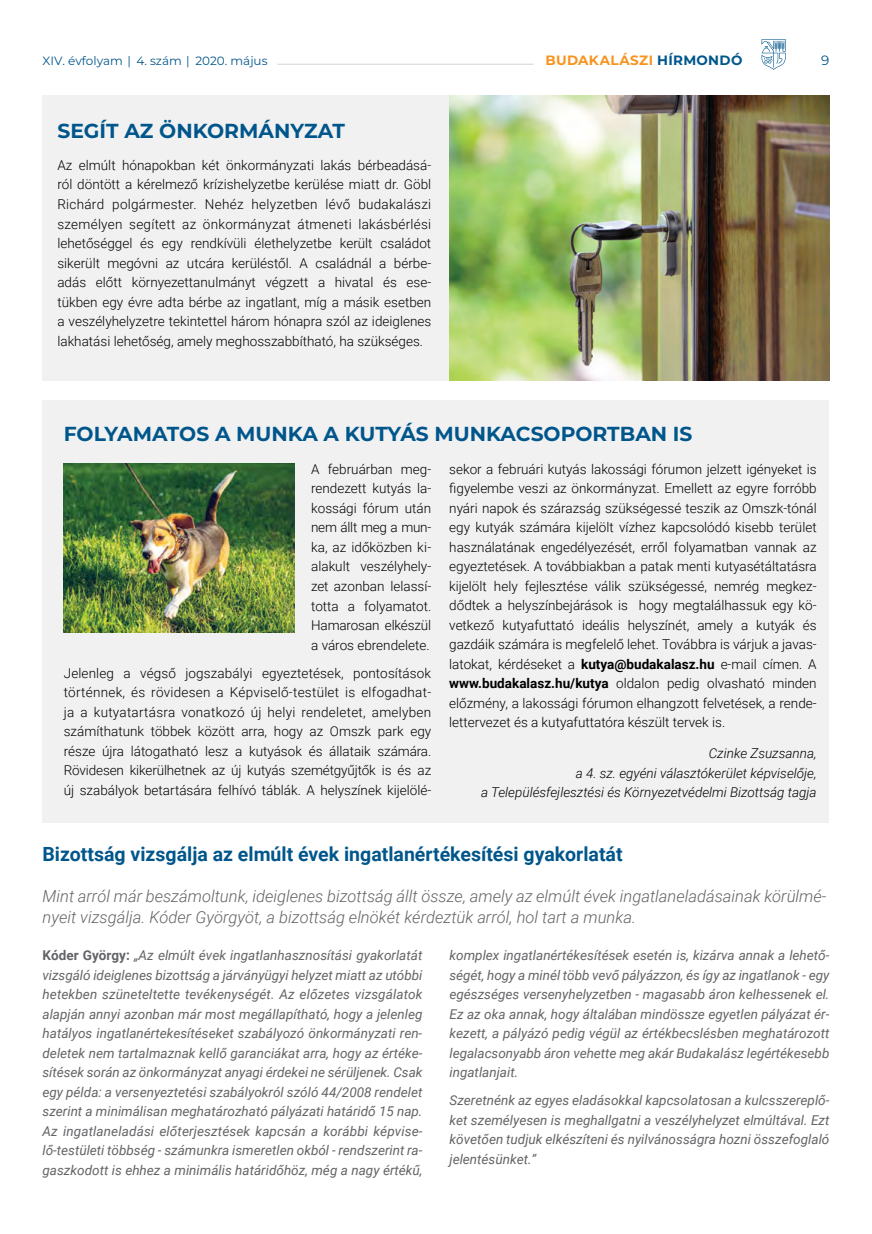
<style>
.page{position:relative;width:872px;height:1234px;background:#fff}
.page>*{position:absolute;margin:0;border:0;box-sizing:border-box;transform-origin:0 0}
.t1{font:700 20.25px "Montserrat";color:#00568b}
.t2{font:700 19.5px "Roboto";color:#00568b}
.t3{font:italic 300 16.5px/21px "Roboto";color:#636466}
.t4{font:300 13.5px/19.5px "Roboto";color:#000;text-align:justify}
.t5{font:italic 13.5px/19.5px "Roboto";color:#636466;text-align:justify}
.t6{font:italic 300 13.5px/19.5px "Roboto";color:#000;text-align:right}
.t7{font:700 13.5px "Montserrat";letter-spacing:.025em;color:#f7941e}
.t8{font:13.5px "Montserrat";color:#00568b}
.t9{font:12px "Montserrat";color:#00568b}
.s1{color:#00568b}
.s2{font-weight:700}
.s3{font-weight:700;font-style:normal}
</style>
<div class="page">
<hr style="left:277px;top:64px;width:256px;height:1px;background:#d1d3d4">
<svg style="left:761px;top:39px;width:25px;height:31px"></svg>
<div style="left:43px;top:96px;width:786px;height:285px;background:#f1f1f2"></div>
<img style="left:449px;top:96px;width:380px;height:285px">
<div style="left:43px;top:400px;width:786px;height:422px;background:#f1f1f2"></div>
<img style="left:64px;top:463px;width:230px;height:169px">
<p class="t9" style="left:43px;top:52px;width:226px">XIV. évfolyam | 4. szám | 2020. május</p>
<p class="t7" style="left:545px;top:50px;width:198px">BUDAKALÁSZI <span class="s1">HÍRMONDÓ</span></p>
<p class="t8" style="left:821px;top:51px;width:10px">9</p>
<h1 class="t1" style="left:57px;top:116px;width:289px">SEGÍT AZ ÖNKORMÁNYZAT</h1>
<p class="t4" style="left:57px;top:155px;width:375px">Az elmúlt hónapokban két önkormányzati lakás bérbeadásá&shy;ról döntött a kérelmező krízishelyzetbe kerülése miatt dr. Göbl Richárd polgármester. Nehéz helyzetben lévő budakalászi személyen segített az önkormányzat átmeneti lakásbérlési lehetőséggel és egy rendkívüli élethelyzetbe került családot sikerült megóvni az utcára kerüléstől. A családnál a bérbe&shy;adás előtt környezettanulmányt végzett a hivatal és ese&shy;tükben egy évre adta bérbe az ingatlant, míg a másik esetben a veszélyhelyzetre tekintettel három hónapra szól az ideiglenes lakhatási lehetőség, amely meghosszabbítható, ha szükséges.</p>
<h1 class="t1" style="left:64px;top:419px;width:630px">FOLYAMATOS A MUNKA A KUTYÁS MUNKACSOPORTBAN IS</h1>
<p class="t4" style="left:311px;top:459px;width:122px;text-align:left">A februárban meg&shy;rendezett kutyás la&shy;kossági fórum után nem állt meg a mun&shy;ka, az időközben ki--- alakult veszélyhely&shy;zet azonban lelassí&shy;totta a folyamatot.<br>Hamarosan elkészül a város ebrendelete.</p>
<p class="t4" style="left:64px;top:662px;width:369px">Jelenleg a végső jogszabályi egyeztetések, pontosítások történnek, és rövidesen a Képviselő-testület is elfogadhat&shy;ja a kutyatartásra vonatkozó új helyi rendeletet, amelyben számíthatunk többek között arra, hogy az Omszk park egy része újra látogatható lesz a kutyások és állataik számára.<br>Rövidesen kikerülhetnek az új kutyás szemétgyűjtők is és az új szabályok betartására felhívó táblák. A helyszínek kijelölé-</p>
<p class="t4" style="left:449px;top:458px;width:369px">sekor a februári kutyás lakossági fórumon jelzett igényeket is figyelembe veszi az önkormányzat. Emellett az egyre forróbb nyári napok és szárazság szükségessé teszik az Omszk-tónál egy kutyák számára kijelölt vízhez kapcsolódó kisebb terület használatának engedélyezését, erről folyamatban vannak az egyeztetések. A továbbiakban a patak menti kutyasétáltatásra kijelölt hely fejlesztése válik szükségessé, nemrég megkez&shy;dődtek a helyszínbejárások is hogy megtalálhassuk egy kö&shy;vetkező kutyafuttató ideális helyszínét, amely a kutyák és gazdáik számára is megfelelő lehet. Továbbra is várjuk a javas&shy;latokat, kérdéseket a <span class="s2">kutya@budakalasz.hu</span> e-mail címen. A <span class="s2">www.budakalasz.hu/kutya</span> oldalon pedig olvasható minden előzmény, a lakossági fórumon elhangzott felvetések, a rende&shy;lettervezet és a kutyafuttatóra készült tervek is.</p>
<p class="t6" style="left:481px;top:742px;width:337px">Czinke Zsuzsanna,<br>a 4. sz. egyéni választókerület képviselője,<br>a Településfejlesztési és Környezetvédelmi Bizottság tagja</p>
<h2 class="t2" style="left:43px;top:840px;width:581px">Bizottság vizsgálja az elmúlt évek ingatlanértékesítési gyakorlatát</h2>
<p class="t3" style="left:43px;top:884px;width:785px">Mint arról már beszámoltunk, ideiglenes bizottság állt össze, amely az elmúlt évek ingatlaneladásainak körülmé&shy;nyeit vizsgálja. Kóder Györgyöt, a bizottság elnökét kérdeztük arról, hol tart a munka.</p>
<p class="t5" style="left:43px;top:944px;width:381px"><span class="s3">Kóder György:</span> „Az elmúlt évek ingatlanhasznosítási gyakorlatát vizsgáló ideiglenes bizottság a járványügyi helyzet miatt az utóbbi hetekben szüneteltette tevékenységét. Az előzetes vizsgálatok alapján annyi azonban már most megállapítható, hogy a jelenleg hatályos ingatlanértekesítéseket szabályozó önkormányzati ren&shy;deletek nem tartalmaznak kellő garanciákat arra, hogy az értéke&shy;sítések során az önkormányzat anyagi érdekei ne sérüljenek. Csak egy példa: a versenyeztetési szabályokról szóló 44/2008 rendelet szerint a minimálisan meghatározható pályázati határidő 15 nap.<br>Az ingatlaneladási előterjesztések kapcsán a korábbi képvise&shy;lő-testületi többség - számunkra ismeretlen okból - rendszerint ra&shy;gaszkodott is ehhez a minimális határidőhöz, még a nagy értékű,</p>
<p class="t5" style="left:449px;top:944px;width:381px">komplex ingatlanértékesítések esetén is, kizárva annak a lehető&shy;ségét, hogy a minél több vevő pályázzon, és így az ingatlanok - egy egészséges versenyhelyzetben - magasabb áron kelhessenek el.<br>Ez az oka annak, hogy általában mindössze egyetlen pályázat ér&shy;kezett, a pályázó pedig végül az értékbecslésben meghatározott legalacsonyabb áron vehette meg akár Budakalász legértékesebb ingatlanjait.</p>
<p class="t5" style="left:449px;top:1089px;width:381px">Szeretnénk az egyes eladásokkal kapcsolatosan a kulcsszereplő&shy;ket személyesen is meghallgatni a veszélyhelyzet elmúltával. Ezt követően tudjuk elkészíteni és nyilvánosságra hozni összefoglaló jelentésünket.”</p>
</div>
